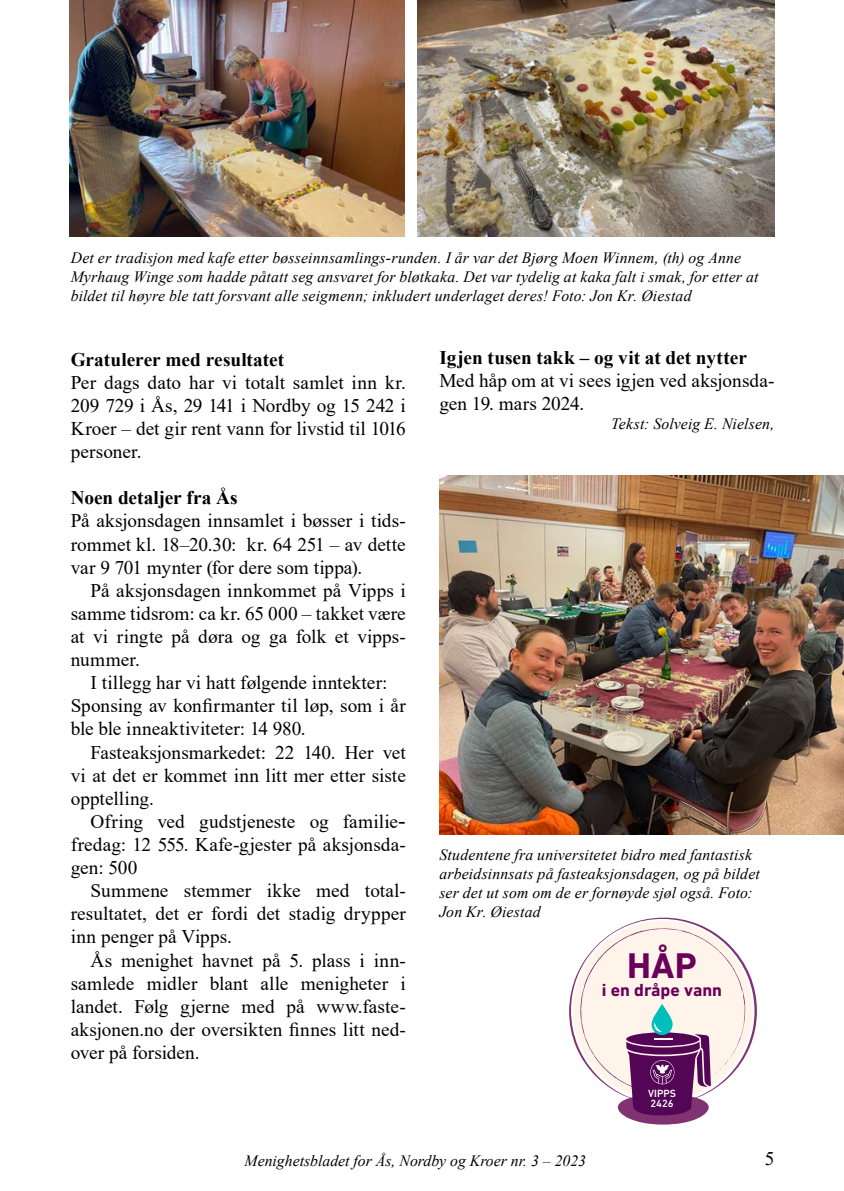
<style>
.page{position:relative;width:844px;height:1191px;background:#fff}
.page>*{position:absolute;margin:0;border:0;box-sizing:border-box;transform-origin:0 0}
.t1{font:700 36.4px "DIN Next LT Pro";color:#690059}
.t2{font:19.25px/23.1px "Times New Roman";color:#000;text-align:justify}
.t3{font:700 19.25px "Times New Roman";color:#000}
.t4{font:700 17.85px "DIN Next LT Pro";color:#690059}
.t5{font:italic 15.75px/18.9px "Times New Roman";letter-spacing:.01em;color:#000}
.t6{font:500 10.67px/10.2px "DIN Next LT Pro";color:#fff}
</style>
<div class="page">
<svg style="left:569px;top:917px;width:187px;height:207px"></svg>
<img style="left:69px;top:0;width:335px;height:236px">
<img style="left:417px;top:0;width:357px;height:236px">
<img style="left:439px;top:475px;width:404px;height:360px">
<p class="t5" style="left:71px;top:248px;width:689px">Det er tradisjon med kafe etter bøsseinnsamlings-runden. I år var det Bjørg Moen Winnem, (th) og Anne<br>Myrhaug Winge som hadde påtatt seg ansvaret for bløtkaka. Det var tydelig at kaka falt i smak, for etter at bildet til høyre ble tatt forsvant alle seigmenn; inkludert underlaget deres! Foto: Jon Kr. Øiestad</p>
<p class="t3" style="left:71px;top:345px;width:215px">Gratulerer med resultatet</p>
<p class="t2" style="left:71px;top:370px;width:336px">Per dags dato har vi totalt samlet inn kr.<br>209 729 i Ås, 29 141 i Nordby og 15 242 i Kroer – det gir rent vann for livstid til 1016 personer.</p>
<p class="t3" style="left:71px;top:484px;width:168px">Noen detaljer fra Ås</p>
<p class="t2" style="left:71px;top:509px;width:336px">På aksjonsdagen innsamlet i bøsser i tids&shy;rommet kl. 18–20.30: kr. 64 251 – av dette var 9 701 mynter (for dere som tippa).</p>
<p class="t2" style="left:71px;top:578px;width:336px;text-indent:20px">På aksjonsdagen innkommet på Vipps i samme tidsrom: ca kr. 65 000 – takket være at vi ringte på døra og ga folk et vipps&shy;nummer.</p>
<p class="t2" style="left:71px;top:670px;width:336px;text-align:left;text-indent:20px">I tillegg har vi hatt følgende inntekter:<br>Sponsing av konfirmanter til løp, som i år ble ble inneaktiviteter: 14 980.</p>
<p class="t2" style="left:71px;top:740px;width:336px;text-indent:20px">Fasteaksjonsmarkedet: 22 140. Her vet vi at det er kommet inn litt mer etter siste opptelling.</p>
<p class="t2" style="left:71px;top:809px;width:336px;text-indent:20px">Ofring ved gudstjeneste og familie&shy;fredag: 12 555. Kafe-gjester på aksjonsda&shy;gen: 500</p>
<p class="t2" style="left:71px;top:878px;width:336px;text-indent:20px">Summene stemmer ikke med total&shy;resultatet, det er fordi det stadig drypper inn penger på Vipps.</p>
<p class="t2" style="left:71px;top:948px;width:336px;text-indent:20px">Ås menighet havnet på 5. plass i inn&shy;samlede midler blant alle menigheter i landet. Følg gjerne med på www.faste&shy;aksjonen.no der oversikten finnes litt ned&shy;over på forsiden.</p>
<p class="t3" style="left:439px;top:344px;width:309px">Igjen tusen takk – og vit at det nytter</p>
<p class="t2" style="left:439px;top:368px;width:336px">Med håp om at vi sees igjen ved aksjonsda&shy;gen 19. mars 2024.</p>
<p class="t5" style="left:611px;top:414px;width:165px">Tekst: Solveig E. Nielsen,</p>
<p class="t5" style="left:439px;top:845px;width:322px">Studentene fra universitetet bidro med fantastisk arbeidsinnsats på fasteaksjonsdagen, og på bildet ser det ut som om de er fornøyde sjøl også. Foto:<br>Jon Kr. Øiestad</p>
<h1 class="t1" style="left:627px;top:944px;width:71px">HÅP</h1>
<p class="t4" style="left:601px;top:979px;width:122px">i en dråpe vann</p>
<p class="t6" style="left:648px;top:1088px;width:29px">VIPPS<br>2426</p>
<p class="t5" style="left:244px;top:1150px;width:343px">Menighetsbladet for Ås, Nordby og Kroer nr. 3 – 2023</p>
<p class="t2" style="left:764px;top:1146px;width:11px">5</p>
</div>
